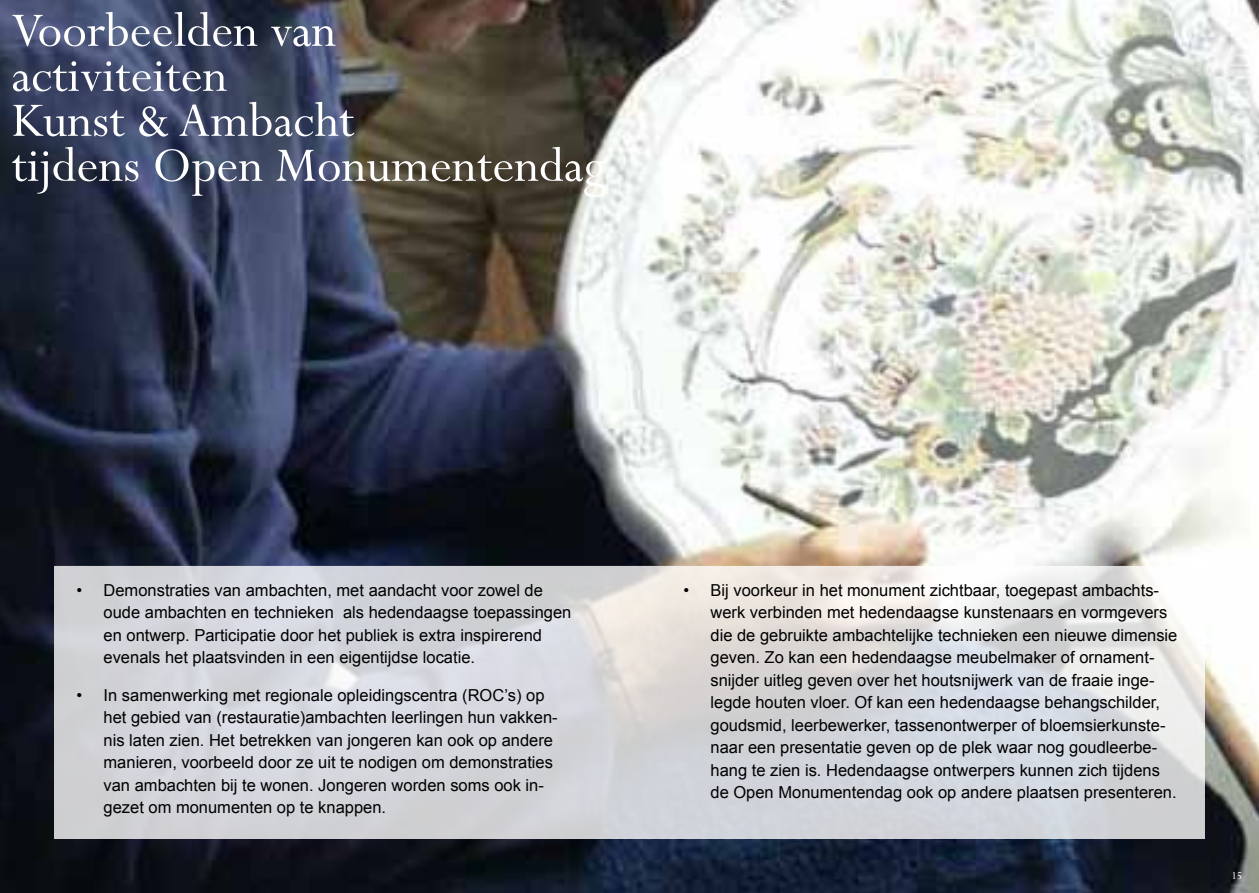
<style>
.page{position:relative;width:1259px;height:893px;background:#fff}
.page>*{position:absolute;margin:0;border:0;box-sizing:border-box;transform-origin:0 0}
.t1{font:54px/45px "Perpetua";color:#fff}
.t2{font:16.5px/22.5px "Arial";color:#000}
.t3{font:12px "Perpetua";color:#fff}
</style>
<div class="page">
<img style="left:0;top:0;width:1259px;height:893px">
<svg style="left:54px;top:566px;width:1151px;height:273px;background:#d7d8dc"></svg>
<h1 class="t1" style="left:11px;top:7px;width:596px">Voorbeelden van<br>activiteiten<br>Kunst &amp; Ambacht<br>tijdens Open Monumentendag</h1>
<p class="t2" style="left:104px;top:579px;width:469px;text-indent:-27px">• Demonstraties van ambachten, met aandacht voor zowel de oude ambachten en technieken als hedendaagse toepassingen en ontwerp. Participatie door het publiek is extra inspirerend evenals het plaatsvinden in een eigentijdse locatie.</p>
<p class="t2" style="left:104px;top:684px;width:456px;text-indent:-27px">• In samenwerking met regionale opleidingscentra (ROC’s) op het gebied van (restauratie)ambachten leerlingen hun vakken&shy;nis laten zien. Het betrekken van jongeren kan ook op andere manieren, voorbeeld door ze uit te nodigen om demonstraties van ambachten bij te wonen. Jongeren worden soms ook in&shy;gezet om monumenten op te knappen.</p>
<p class="t2" style="left:710px;top:579px;width:468px;text-indent:-27px">• Bij voorkeur in het monument zichtbaar, toegepast ambachts&shy;werk verbinden met hedendaagse kunstenaars en vormgevers die de gebruikte ambachtelijke technieken een nieuwe dimensie geven. Zo kan een hedendaagse meubelmaker of ornament&shy;snijder uitleg geven over het houtsnijwerk van de fraaie inge&shy;legde houten vloer. Of kan een hedendaagse behangschilder, goudsmid, leerbewerker, tassenontwerper of bloemsierkunste&shy;naar een presentatie geven op de plek waar nog goudleerbe&shy;hang te zien is. Hedendaagse ontwerpers kunnen zich tijdens de Open Monumentendag ook op andere plaatsen presenteren.</p>
<p class="t3" style="left:1231px;top:868px;width:12px">15</p>
</div>
